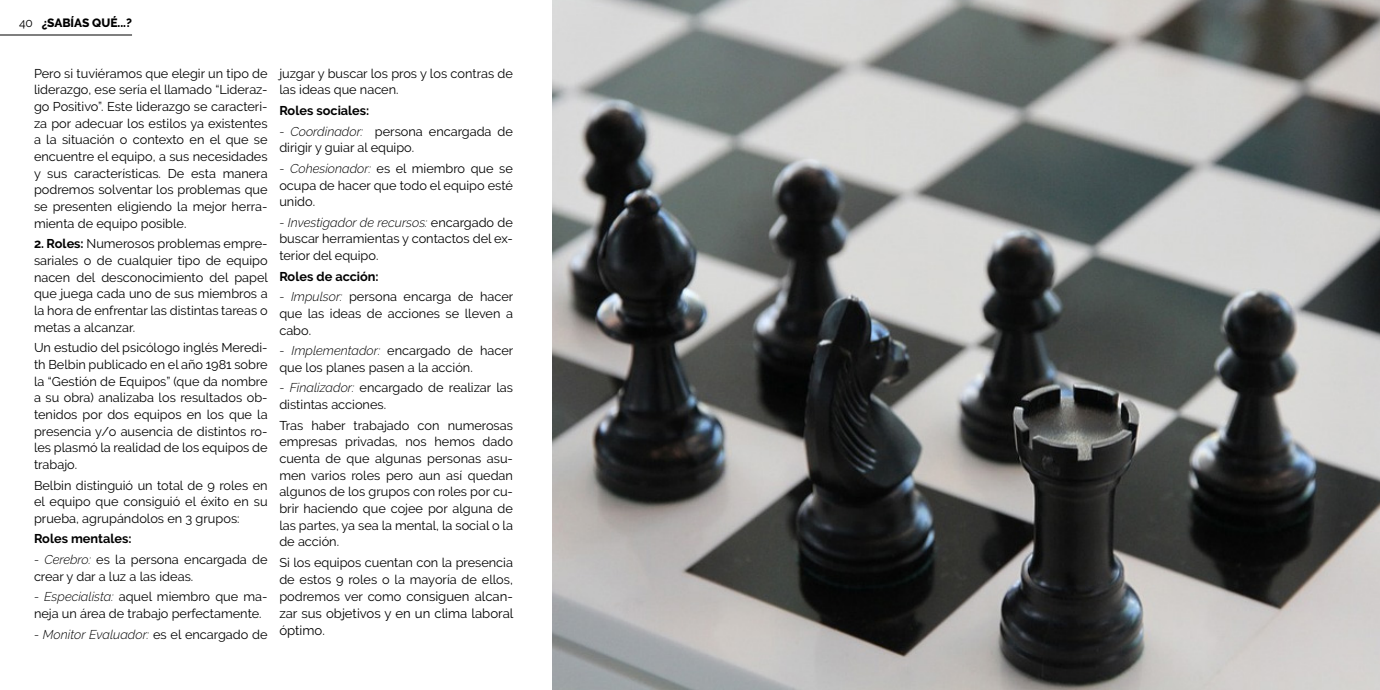
<style>
.page{position:relative;width:1380px;height:690px;background:#fff}
.page>*{position:absolute;margin:0;border:0;box-sizing:border-box;transform-origin:0 0}
.t1{font:13.1px/17.2px "Raleway";color:#000}
.t2{font:12.7px/16.7px "Raleway";color:#000;text-align:justify}
.t3{font:700 12.7px "Raleway";color:#000}
.t4{font:italic 300 12.7px "Raleway";color:#000}
.t5{font:800 12px "Raleway";color:#000}
.s1{font-weight:400}
.s2{font-weight:700}
.s3{font-weight:300;font-style:italic}
.s4{font-weight:400;font-style:normal}
.s5{font-size:13.1px}
</style>
<div class="page">
<hr style="left:0;top:34px;width:132px;height:2px;background:#000">
<img style="left:552px;top:0;width:828px;height:690px">
<p class="t5" style="left:19px;top:16px;width:115px"><span class="s1">40</span> ¿SABÍAS QUÉ...?</p>
<p class="t2" style="left:34px;top:65px;width:235px">Pero si tuviéramos que elegir un tipo de liderazgo, ese sería el llamado “Lideraz&shy;go Positivo”. Este liderazgo se caracteri&shy;za por adecuar los estilos ya existentes a la situación o contexto en el que se encuentre el equipo, a sus necesidades y sus características. De esta manera podremos solventar los problemas que se presenten eligiendo la mejor herra&shy;mienta de equipo posible.</p>
<p class="t2" style="left:34px;top:236px;width:236px"><span class="s2">2. Roles:</span> Numerosos problemas empre&shy;sariales o de cualquier tipo de equipo nacen del desconocimiento del papel que juega cada uno de sus miembros a la hora de enfrentar las distintas tareas o metas a alcanzar.</p>
<p class="t2" style="left:34px;top:339px;width:235px">Un estudio del psicólogo inglés Meredi&shy;th Belbin publicado en el año 1981 sobre la “Gestión de Equipos” (que da nombre a su obra) analizaba los resultados ob&shy;tenidos por dos equipos en los que la presencia y/o ausencia de distintos ro&shy;les plasmó la realidad de los equipos de trabajo.</p>
<p class="t2" style="left:34px;top:477px;width:235px">Belbin distinguió un total de 9 roles en el equipo que consiguió el éxito en su prueba, agrupándolos en 3 grupos:</p>
<p class="t3" style="left:34px;top:532px;width:99px">Roles mentales:</p>
<p class="t2" style="left:34px;top:551px;width:235px"><span class="s3">- Cerebro:</span> es la persona encargada de crear y dar a luz a las ideas.</p>
<p class="t2" style="left:34px;top:588px;width:235px"><span class="s3">- Especialista:</span> aquel miembro que ma&shy;neja un área de trabajo perfectamente.</p>
<p class="t4" style="left:34px;top:627px;width:235px">- Monitor Evaluador: <span class="s4">es el encargado de</span></p>
<p class="t2" style="left:279px;top:65px;width:235px">juzgar y buscar los pros y los contras de las ideas que nacen.</p>
<p class="t3" style="left:279px;top:103px;width:92px">Roles sociales:</p>
<p class="t2" style="left:279px;top:123px;width:235px"><span class="s3">- Coordinador:</span> persona encargada de dirigir y guiar al equipo.</p>
<p class="t2" style="left:279px;top:160px;width:235px"><span class="s3">- Cohesionador:</span> es el miembro que se ocupa de hacer que todo el equipo esté unido.</p>
<p class="t2" style="left:279px;top:214px;width:235px"><span class="s3">- Investigador de recursos:</span> encargado de buscar herramientas y contactos del ex&shy;terior del equipo.</p>
<p class="t3" style="left:279px;top:269px;width:101px">Roles de acción:</p>
<p class="t2" style="left:279px;top:288px;width:235px"><span class="s3">- Impulsor:</span> persona encarga de hacer que las ideas de acciones se lleven a cabo.</p>
<p class="t2" style="left:279px;top:342px;width:235px"><span class="s3">- Implementador:</span> encargado de hacer que los planes pasen a la acción.</p>
<p class="t2" style="left:279px;top:380px;width:235px"><span class="s3">- Finalizador:</span> encargado de realizar las distintas acciones.</p>
<p class="t2" style="left:279px;top:417px;width:235px">Tras haber trabajado con numerosas empresas privadas, nos hemos dado cuenta de que algunas personas asu&shy;men varios roles pero aun así quedan algunos de los grupos con roles por cu&shy;brir haciendo que cojee por alguna de las partes, ya sea la mental, la social o la de acción.</p>
<p class="t2" style="left:279px;top:554px;width:235px">Si los equipos cuentan con la presencia de estos 9 roles o la mayoría de ellos, podremos ver como <span class="s5">consiguen alcan-</span></p>
<p class="t1" style="left:279px;top:605px;width:236px">zar sus objetivos y en un clima laboral óptimo.</p>
</div>
